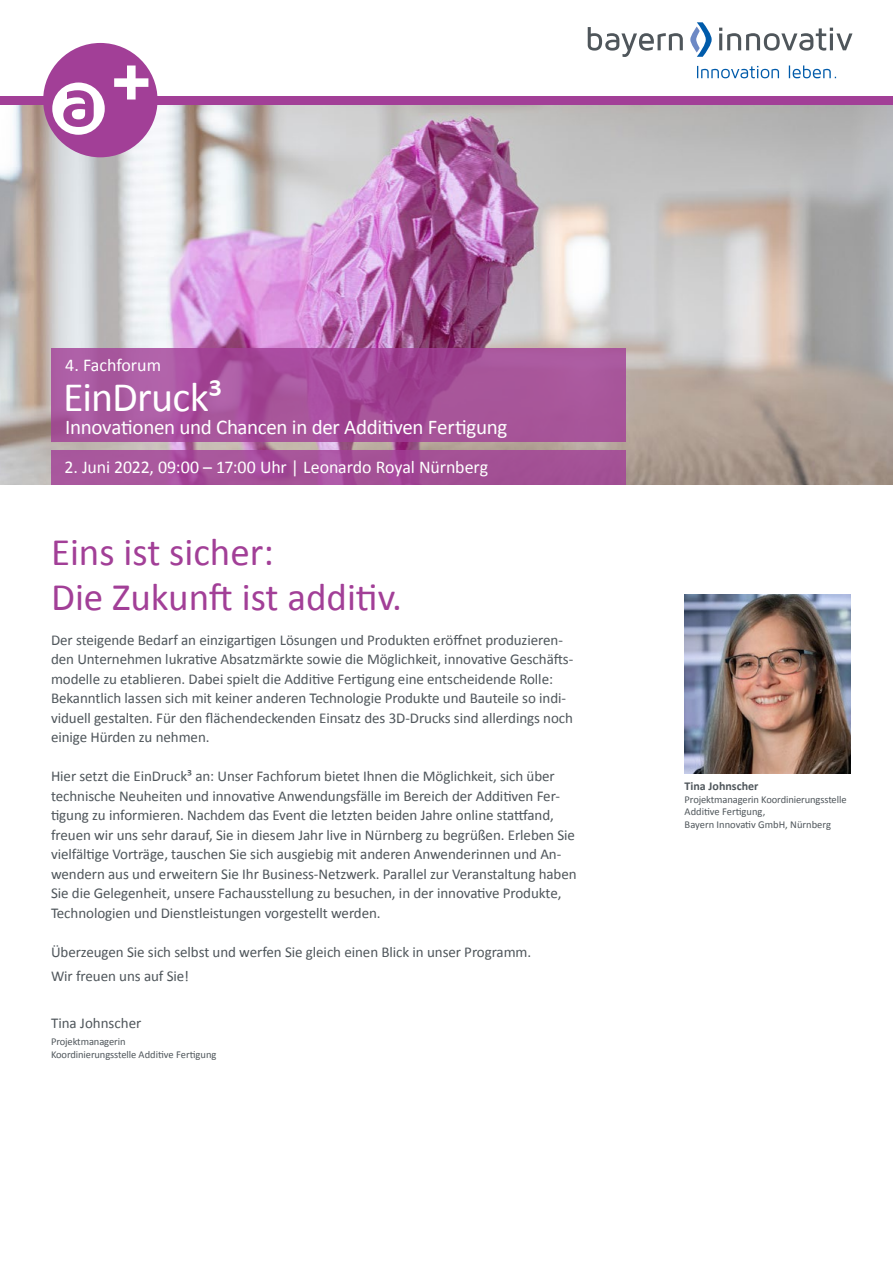
<style>
.page{position:relative;width:893px;height:1263px;background:#fff}
.page>*{position:absolute;margin:0;border:0;box-sizing:border-box;transform-origin:0 0}
.t1{font:42px "Calibri";letter-spacing:-.015em;color:#fff}
.t2{font:39px/45px "Calibri";color:#a23f97}
.t3{font:21px "Calibri";letter-spacing:-.02em;color:#fff}
.t4{font:18px "Calibri";letter-spacing:-.005em;color:#fff}
.t5{font:15px/19.5px "Calibri";letter-spacing:-.005em;color:#4f565b}
.t6{font:700 12px "Calibri";color:#4f565b}
.t7{font:10.5px/12.6px "Calibri";letter-spacing:-.01em;color:#4f565b}
</style>
<div class="page">
<img style="left:685px;top:594px;width:165px;height:179px">
<img style="left:0;top:104px;width:893px;height:381px">
<svg style="left:51px;top:349px;width:574px;height:93px;background:#a7519b"></svg>
<svg style="left:51px;top:451px;width:574px;height:34px;background:#a55198"></svg>
<div style="left:0;top:96px;width:893px;height:8px;background:#a23f97"></div>
<svg style="left:588px;top:27px;width:95px;height:30px"></svg>
<svg style="left:719px;top:28px;width:133px;height:23px"></svg>
<svg style="left:690px;top:22px;width:22px;height:35px"></svg>
<svg style="left:697px;top:65px;width:139px;height:13px"></svg>
<div style="left:43px;top:43px;width:115px;height:114px;background:#a23f97;border-radius:50%"></div>
<svg style="left:114px;top:66px;width:34px;height:34px"></svg>
<svg style="left:52px;top:83px;width:53px;height:52px"></svg>
<p class="t4" style="left:65px;top:353px;width:97px">4. Fachforum</p>
<h1 class="t1" style="left:63px;top:371px;width:161px">EinDruck³</h1>
<h3 class="t3" style="left:65px;top:413px;width:444px">Innovationen und Chancen in der Additiven Fertigung</h3>
<p class="t4" style="left:65px;top:455px;width:425px">2. Juni 2022, 09:00 – 17:00 Uhr | Leonardo Royal Nürnberg</p>
<h2 class="t2" style="left:51px;top:530px;width:352px">Eins ist sicher:<br>Die Zukunft ist additiv.</h2>
<p class="t5" style="left:51px;top:630px;width:524px">Der steigende Bedarf an einzigartigen Lösungen und Produkten eröffnet produzieren&shy;den Unternehmen lukrative Absatzmärkte sowie die Möglichkeit, innovative Geschäfts&shy;modelle zu etablieren. Dabei spielt die Additive Fertigung eine entscheidende Rolle:<br>Bekanntlich lassen sich mit keiner anderen Technologie Produkte und Bauteile so indi&shy;viduell gestalten. Für den flächendeckenden Einsatz des 3D-Drucks sind allerdings noch einige Hürden zu nehmen.</p>
<p class="t5" style="left:51px;top:767px;width:527px">Hier setzt die EinDruck³ an: Unser Fachforum bietet Ihnen die Möglichkeit, sich über technische Neuheiten und innovative Anwendungsfälle im Bereich der Additiven Fer&shy;tigung zu informieren. Nachdem das Event die letzten beiden Jahre online stattfand, freuen wir uns sehr darauf, Sie in diesem Jahr live in Nürnberg zu begrüßen. Erleben Sie vielfältige Vorträge, tauschen Sie sich ausgiebig mit anderen Anwenderinnen und An&shy;wendern aus und erweitern Sie Ihr Business-Netzwerk. Parallel zur Veranstaltung haben Sie die Gelegenheit, unsere Fachausstellung zu besuchen, in der innovative Produkte, Technologien und Dienstleistungen vorgestellt werden.</p>
<p class="t5" style="left:51px;top:940px;width:482px;line-height:23.7px">Überzeugen Sie sich selbst und werfen Sie gleich einen Blick in unser Programm.<br>Wir freuen uns auf Sie!</p>
<p class="t5" style="left:51px;top:1013px;width:92px">Tina Johnscher</p>
<p class="t7" style="left:51px;top:1035px;width:167px">Projektmanagerin<br>Koordinierungsstelle Additive Fertigung</p>
<p class="t6" style="left:685px;top:778px;width:75px">Tina Johnscher</p>
<p class="t7" style="left:685px;top:793px;width:163px">Projektmanagerin Koordinierungsstelle<br>Additive Fertigung,<br>Bayern Innovativ GmbH, Nürnberg</p>
</div>
